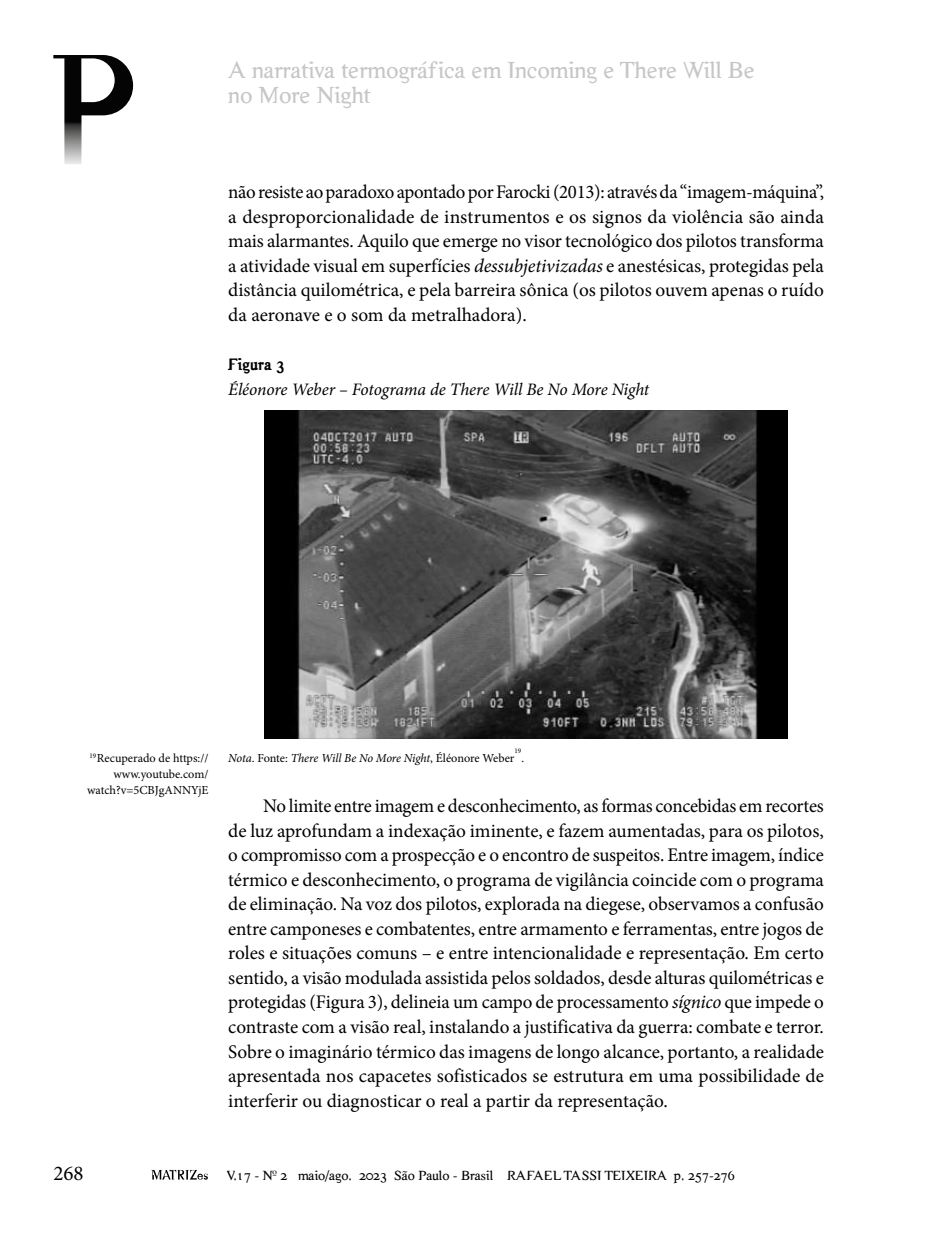
<style>
.page{position:relative;width:943px;height:1241px;background:#fff}
.page>*{position:absolute;margin:0;border:0;box-sizing:border-box;transform-origin:0 0}
.t1{font:24.5px/24.5px "Hard Times";color:#c6c6c6}
.t2{font:21px "Minion Pro";color:#000}
.t3{font:19.25px/24.5px "Minion Pro";color:#000;text-align:justify}
.t4{font:italic 17.5px "Minion Pro";letter-spacing:-.01em;color:#000}
.t5{font:700 17.5px "Hard Times";color:#000}
.t6{font:14px "Hard Times";color:#000}
.t7{font:12.25px/15.8px "Minion Pro";color:#000;text-align:right}
.t8{font:italic 12.25px "Minion Pro";letter-spacing:-.01em;color:#000}
.t9{font:7.17px "Minion Pro";color:#000}
.s1{font-style:italic}
.s2{font-style:normal}
</style>
<div class="page">
<svg style="left:151px;top:1169px;width:57px;height:11px"></svg>
<svg style="left:53px;top:55px;width:80px;height:109px"></svg>
<img style="left:265px;top:410px;width:522px;height:328px">
<p class="t1" style="left:228px;top:58px;width:528px">A narrativa termográfica em Incoming e There Will Be no More Night</p>
<p class="t3" style="left:228px;top:180px;width:597px">não resiste ao paradoxo apontado por Farocki (2013): através da “imagem-máquina”, a desproporcionalidade de instrumentos e os signos da violência são ainda mais alarmantes. Aquilo que emerge no visor tecnológico dos pilotos transforma a atividade visual em superfícies <span class="s1">dessubjetivizadas</span> e anestésicas, protegidas pela distância quilométrica, e pela barreira sônica (os pilotos ouvem apenas o ruído da aeronave e o som da metralhadora).</p>
<p class="t5" style="left:228px;top:353px;width:58px">Figura 3</p>
<p class="t4" style="left:228px;top:377px;width:422px">Éléonore Weber – Fotograma de There Will Be No More Night</p>
<p class="t7" style="left:87px;top:750px;width:123px"><sup>19</sup>Recuperado de https:// www.youtube.com/ watch?v=5CBJgANNYjE</p>
<p class="t9" style="left:514px;top:746px;width:8px">19</p>
<p class="t8" style="left:228px;top:749px;width:288px">Nota<span class="s2">. Fonte:</span> There Will Be No More Night<span class="s2">, Éléonore Weber</span></p>
<p class="t7" style="left:521px;top:749px;width:4px">.</p>
<p class="t3" style="left:228px;top:793px;width:597px;text-indent:35px">No limite entre imagem e desconhecimento, as formas concebidas em recortes de luz aprofundam a indexação iminente, e fazem aumentadas, para os pilotos, o compromisso com a prospecção e o encontro de suspeitos. Entre imagem, índice térmico e desconhecimento, o programa de vigilância coincide com o programa de eliminação. Na voz dos pilotos, explorada na diegese, observamos a confusão entre camponeses e combatentes, entre armamento e ferramentas, entre jogos de roles e situações comuns – e entre intencionalidade e representação. Em certo sentido, a visão modulada assistida pelos soldados, desde alturas quilométricas e protegidas (Figura 3), delineia um campo de processamento <span class="s1">sígnico</span> que impede o contraste com a visão real, instalando a justificativa da guerra: combate e terror.<br>Sobre o imaginário térmico das imagens de longo alcance, portanto, a realidade apresentada nos capacetes sofisticados se estrutura em uma possibilidade de interferir ou diagnosticar o real a partir da representação.</p>
<p class="t2" style="left:53px;top:1158px;width:32px">268</p>
<p class="t6" style="left:227px;top:1167px;width:509px">V.17 - Nº 2 maio/ago. 2023 São Paulo - Brasil RAFAEL TASSI TEIXEIRA p. 257-276</p>
</div>
